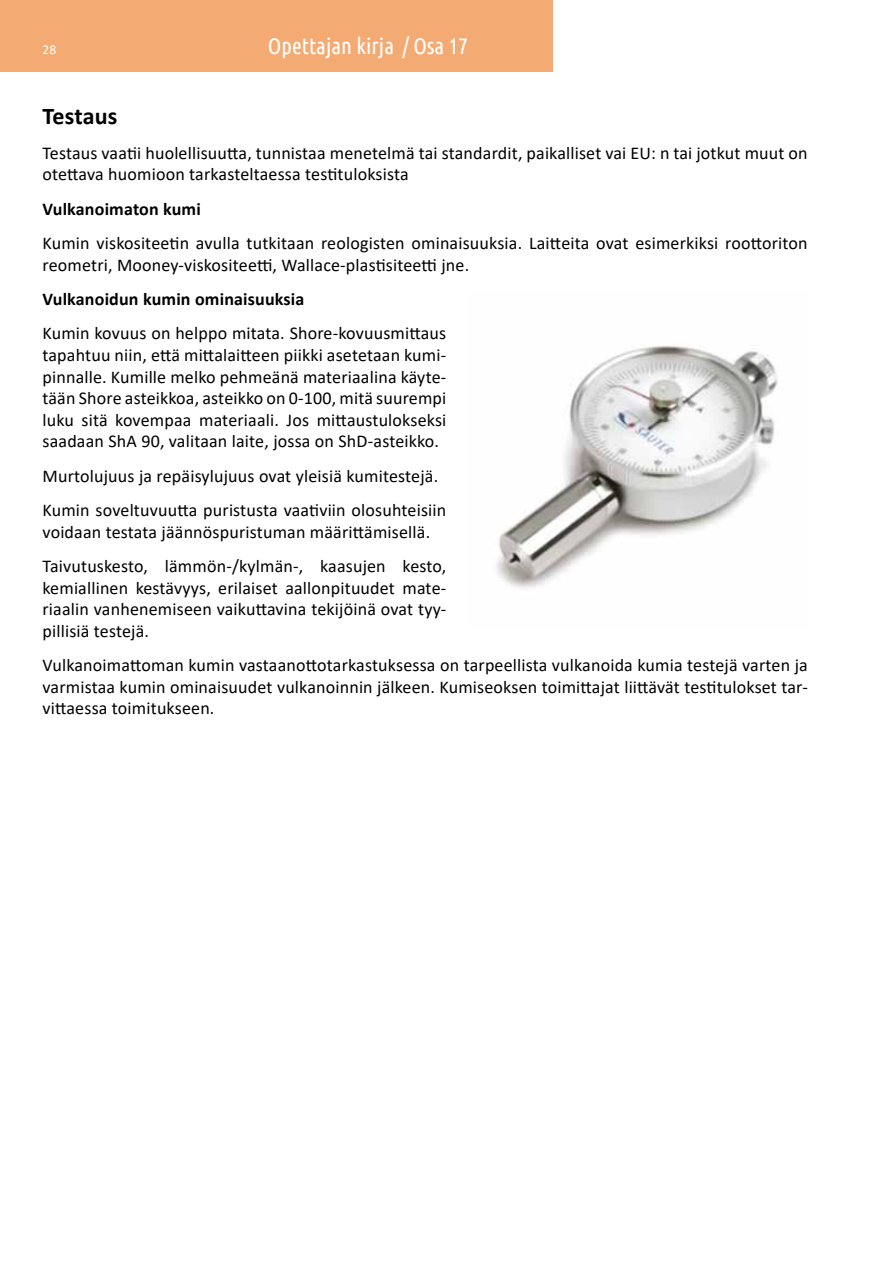
<style>
.page{position:relative;width:893px;height:1263px;background:#fff}
.page>*{position:absolute;margin:0;border:0;box-sizing:border-box;transform-origin:0 0}
.t1{font:700 24px "Calibri";letter-spacing:.005em;color:#000}
.t2{font:22.5px "Ubuntu Condensed";color:#fff}
.t3{font:18px/21.6px "Calibri";letter-spacing:.01em;color:#000}
.t4{font:700 18px "Calibri";letter-spacing:.01em;color:#000}
.t5{font:13.5px "Calibri";color:#fff}
</style>
<div class="page">
<div style="left:0;top:0;width:553px;height:72px;background:#f4ab73"></div>
<img style="left:496px;top:345px;width:282px;height:243px">
<p class="t5" style="left:43px;top:40px;width:15px">28</p>
<p class="t2" style="left:268px;top:32px;width:202px">Opettajan kirja / Osa 17</p>
<h1 class="t1" style="left:43px;top:99px;width:77px">Testaus</h1>
<p class="t3" style="left:43px;top:141px;width:767px">Testaus vaatii huolellisuutta, tunnistaa menetelmä tai standardit, paikalliset vai EU: n tai jotkut muut on otettava huomioon tarkasteltaessa testituloksista</p>
<p class="t4" style="left:43px;top:196px;width:160px">Vulkanoimaton kumi</p>
<p class="t3" style="left:43px;top:232px;width:767px">Kumin viskositeetin avulla tutkitaan reologisten ominaisuuksia. Laitteita ovat esimerkiksi roottoriton reometri, Mooney-viskositeetti, Wallace-plastisiteetti jne.</p>
<p class="t4" style="left:43px;top:286px;width:263px">Vulkanoidun kumin ominaisuuksia</p>
<p class="t3" style="left:43px;top:322px;width:405px;text-align:justify">Kumin kovuus on helppo mitata. Shore-kovuusmittaus tapahtuu niin, että mittalaitteen piikki asetetaan kumi&shy;pinnalle. Kumille melko pehmeänä materiaalina käyte&shy;tään Shore asteikkoa, asteikko on 0-100, mitä suurempi luku sitä kovempaa materiaali. Jos mittaustulokseksi saadaan ShA 90, valitaan laite, jossa on ShD-asteikko.</p>
<p class="t3" style="left:43px;top:458px;width:405px;line-height:34.3px">Murtolujuus ja repäisylujuus ovat yleisiä kumitestejä.<br>Kumin soveltuvuutta puristusta vaativiin olosuhteisiin</p>
<p class="t3" style="left:43px;top:514px;width:405px;line-height:34.3px">voidaan testata jäännöspuristuman määrittämisellä.<br>Taivutuskesto, lämmön-/kylmän-, kaasujen kesto,</p>
<p class="t3" style="left:43px;top:576px;width:405px;text-align:justify">kemiallinen kestävyys, erilaiset aallonpituudet mate&shy;riaalin vanhenemiseen vaikuttavina tekijöinä ovat tyy&shy;pillisiä testejä.</p>
<p class="t3" style="left:43px;top:654px;width:767px;text-align:justify">Vulkanoimattoman kumin vastaanottotarkastuksessa on tarpeellista vulkanoida kumia testejä varten ja varmistaa kumin ominaisuudet vulkanoinnin jälkeen. Kumiseoksen toimittajat liittävät testitulokset tar&shy;vittaessa toimitukseen.</p>
</div>
